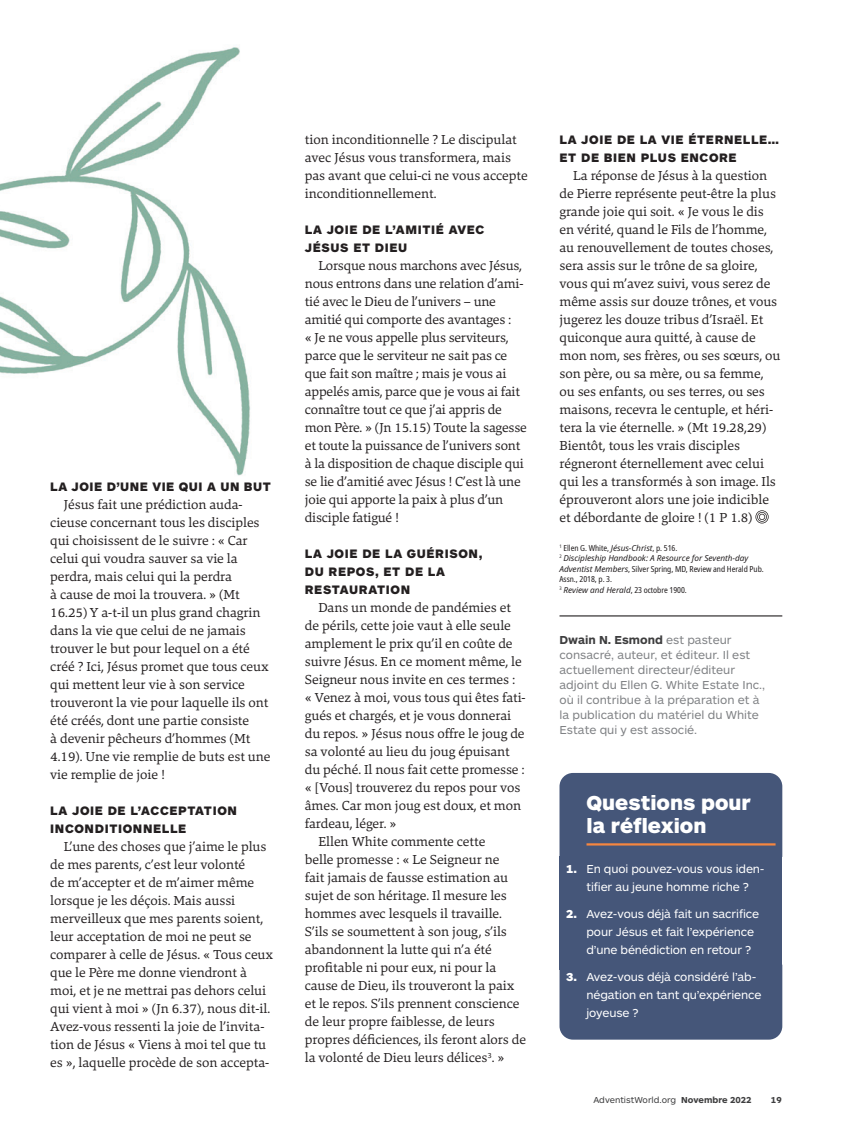
<style>
.page{position:relative;width:864px;height:1134px;background:#fff}
.page>*{position:absolute;margin:0;border:0;box-sizing:border-box;transform-origin:0 0}
.Prayer_Box_H1{font:900 21px/22.5px "ARS Maquette Pro";color:#fff}
.Main_Body{font:13.5px/18px "Danton";color:#231f20}
.Subheads{font:900 12.75px/18px "ARS Maquette Pro";letter-spacing:.05em;color:#231f20}
.t1{font:12px/18px "ARS Maquette Pro";letter-spacing:-.01em;color:#fff}
.Author_Bios{font:12px/15px "ARS Maquette Pro";color:#808285}
.t2{font:9px "ARS Maquette Pro";letter-spacing:.035em;color:#3e3e3f}
.t3{font:700 9px "ARS Maquette Pro";color:#3e3e3f}
.Endnotes{font:italic 8.25px/10.5px "Noto Sans";letter-spacing:-.005em;color:#231f20}
.Endnotes-2{font:condensed 8.25px "Noto Sans";letter-spacing:-.005em;color:#231f20}
.s1{font-style:italic;font-stretch:normal}
.s2{font-style:normal;font-stretch:condensed}
.s3{font-weight:700;color:#3e3e3f}
.s4{font-weight:900}
.s5{font-weight:700}
</style>
<div class="page">
<img style="left:0;top:47px;width:783px;height:982px">
<hr style="left:560px;top:615px;width:222px;height:1px;background:#231f20">
<div style="left:560px;top:773px;width:222px;height:84px;background:#455679"></div>
<hr style="left:587px;top:843px;width:189px;height:3px;background:#f5863f">
<div style="left:560px;top:857px;width:222px;height:50px;background:#455679"></div>
<div style="left:560px;top:902px;width:222px;height:68px;background:#455679"></div>
<div style="left:560px;top:970px;width:222px;height:70px;background:#455679"></div>
<svg style="left:755px;top:510px;width:14px;height:14px"></svg>
<p class="Subheads" style="left:50px;top:476px;width:222px">LA JOIE D’UNE VIE QUI A UN BUT</p>
<p class="Main_Body" style="left:50px;top:495px;width:222px;text-indent:14px">Jésus fait une prédiction auda&shy;cieuse concernant tous les disciples qui choisissent de le suivre : « Car celui qui voudra sauver sa vie la perdra, mais celui qui la perdra<br>à cause de moi la trouvera. » (Mt 16.25) Y a-t-il un plus grand chagrin dans la vie que celui de ne jamais trouver le but pour lequel on a été créé ? Ici, Jésus promet que tous ceux qui mettent leur vie à son service trouveront la vie pour laquelle ils ont été créés, dont une partie consiste<br>à devenir pêcheurs d’hommes (Mt 4.19). Une vie remplie de buts est une vie remplie de joie !</p>
<p class="Subheads" style="left:50px;top:800px;width:188px">LA JOIE DE L’ACCEPTATION<br>INCONDITIONNELLE</p>
<p class="Main_Body" style="left:50px;top:837px;width:224px;text-indent:14px">L’une des choses que j’aime le plus de mes parents, c’est leur volonté<br>de m’accepter et de m’aimer même lorsque je les déçois. Mais aussi merveilleux que mes parents soient, leur acceptation de moi ne peut se comparer à celle de Jésus. « Tous ceux que le Père me donne viendront à moi, et je ne mettrai pas dehors celui qui vient à moi » (Jn 6.37), nous dit-il.<br>Avez-vous ressenti la joie de l’invita&shy;tion de Jésus « Viens à moi tel que tu es », laquelle procède de son accepta-</p>
<p class="Main_Body" style="left:305px;top:130px;width:224px">tion inconditionnelle ? Le discipulat avec Jésus vous transformera, mais pas avant que celui-ci ne vous accepte inconditionnellement.</p>
<p class="Subheads" style="left:305px;top:220px;width:181px">LA JOIE DE L’AMITIÉ AVEC<br>JÉSUS ET DIEU</p>
<p class="Main_Body" style="left:305px;top:256px;width:223px;text-indent:14px">Lorsque nous marchons avec Jésus, nous entrons dans une relation d’ami&shy;tié avec le Dieu de l’univers – une amitié qui comporte des avantages :<br>« Je ne vous appelle plus serviteurs, parce que le serviteur ne sait pas ce que fait son maître ; mais je vous ai appelés amis, parce que je vous ai fait connaître tout ce que j’ai appris de mon Père. » (Jn 15.15) Toute la sagesse et toute la puissance de l’univers sont à la disposition de chaque disciple qui se lie d’amitié avec Jésus ! C’est là une joie qui apporte la paix à plus d’un disciple fatigué !</p>
<p class="Subheads" style="left:305px;top:544px;width:179px">LA JOIE DE LA GUÉRISON,<br>DU REPOS, ET DE LA<br>RESTAURATION</p>
<p class="Main_Body" style="left:305px;top:598px;width:222px;text-indent:14px">Dans un monde de pandémies et de périls, cette joie vaut à elle seule amplement le prix qu’il en coûte de suivre Jésus. En ce moment même, le Seigneur nous invite en ces termes :<br>« Venez à moi, vous tous qui êtes fati&shy;gués et chargés, et je vous donnerai du repos. » Jésus nous offre le joug de sa volonté au lieu du joug épuisant du péché. Il nous fait cette promesse : « [Vous] trouverez du repos pour vos âmes. Car mon joug est doux, et mon fardeau, léger. »</p>
<p class="Main_Body" style="left:305px;top:832px;width:223px;text-indent:14px">Ellen White commente cette<br>belle promesse : « Le Seigneur ne<br>fait jamais de fausse estimation au sujet de son héritage. Il mesure les hommes avec lesquels il travaille.<br>S’ils se soumettent à son joug, s’ils abandonnent la lutte qui n’a été profitable ni pour eux, ni pour la cause de Dieu, ils trouveront la paix et le repos. S’ils prennent conscience de leur propre faiblesse, de leurs propres déficiences, ils feront alors de la volonté de Dieu leurs délices<sup>3</sup>. »</p>
<p class="Subheads" style="left:560px;top:130px;width:221px">LA JOIE DE LA VIE ÉTERNELLE…<br>ET DE BIEN PLUS ENCORE</p>
<p class="Main_Body" style="left:560px;top:166px;width:222px;text-indent:14px">La réponse de Jésus à la question de Pierre représente peut-être la plus grande joie qui soit. « Je vous le dis en vérité, quand le Fils de l’homme, au renouvellement de toutes choses, sera assis sur le trône de sa gloire, vous qui m’avez suivi, vous serez de même assis sur douze trônes, et vous jugerez les douze tribus d’Israël. Et quiconque aura quitté, à cause de mon nom, ses frères, ou ses sœurs, ou son père, ou sa mère, ou sa femme, ou ses enfants, ou ses terres, ou ses maisons, recevra le centuple, et héri&shy;tera la vie éternelle. » (Mt 19.28,29)<br>Bientôt, tous les vrais disciples régneront éternellement avec celui qui les a transformés à son image. Ils éprouveront alors une joie indicible et débordante de gloire ! (1 P 1.8)</p>
<p class="Endnotes-2" style="left:560px;top:542px;width:119px"><sup>1</sup> Ellen G. White, <span class="s1">Jésus-Christ</span>, p. 516.</p>
<p class="Endnotes" style="left:560px;top:553px;width:206px"><sup>2</sup> Discipleship Handbook: A Resource for Seventh-day<br>Adventist Members<span class="s2">, Silver Spring, MD, Review and Herald Pub.<br>Assn., 2018, p. 3.</span></p>
<p class="Endnotes" style="left:560px;top:584px;width:129px"><sup>3</sup> Review and Herald<span class="s2">, 23 octobre 1900.</span></p>
<p class="Author_Bios" style="left:560px;top:631px;width:207px"><span class="s3">Dwain N. Esmond</span> est pasteur consacré, auteur, et éditeur. Il est actuellement directeur/éditeur adjoint du Ellen G. White Estate Inc., où il contribue à la préparation et à la publication du matériel du White Estate qui y est associé.</p>
<p class="Prayer_Box_H1" style="left:587px;top:790px;width:165px">Questions pour la réflexion</p>
<p class="t1" style="left:566px;top:859px;width:200px;text-align:center"><span class="s4">1.</span> En quoi pouvez-vous vous iden&shy;tifier au jeune homme riche ?</p>
<p class="t1" style="left:587px;top:904px;width:174px;text-indent:-20px"><span class="s4">2.</span> Avez-vous déjà fait un sacrifice pour Jésus et fait l’expérience d’une bénédiction en retour ?</p>
<p class="t1" style="left:587px;top:967px;width:176px;text-indent:-20px"><span class="s4">3.</span> Avez-vous déjà considéré l’ab&shy;négation en tant qu’expérience joyeuse ?</p>
<p class="t2" style="left:593px;top:1094px;width:160px">AdventistWorld.org <span class="s5">Novembre 2022</span></p>
<p class="t3" style="left:771px;top:1094px;width:12px">19</p>
</div>
